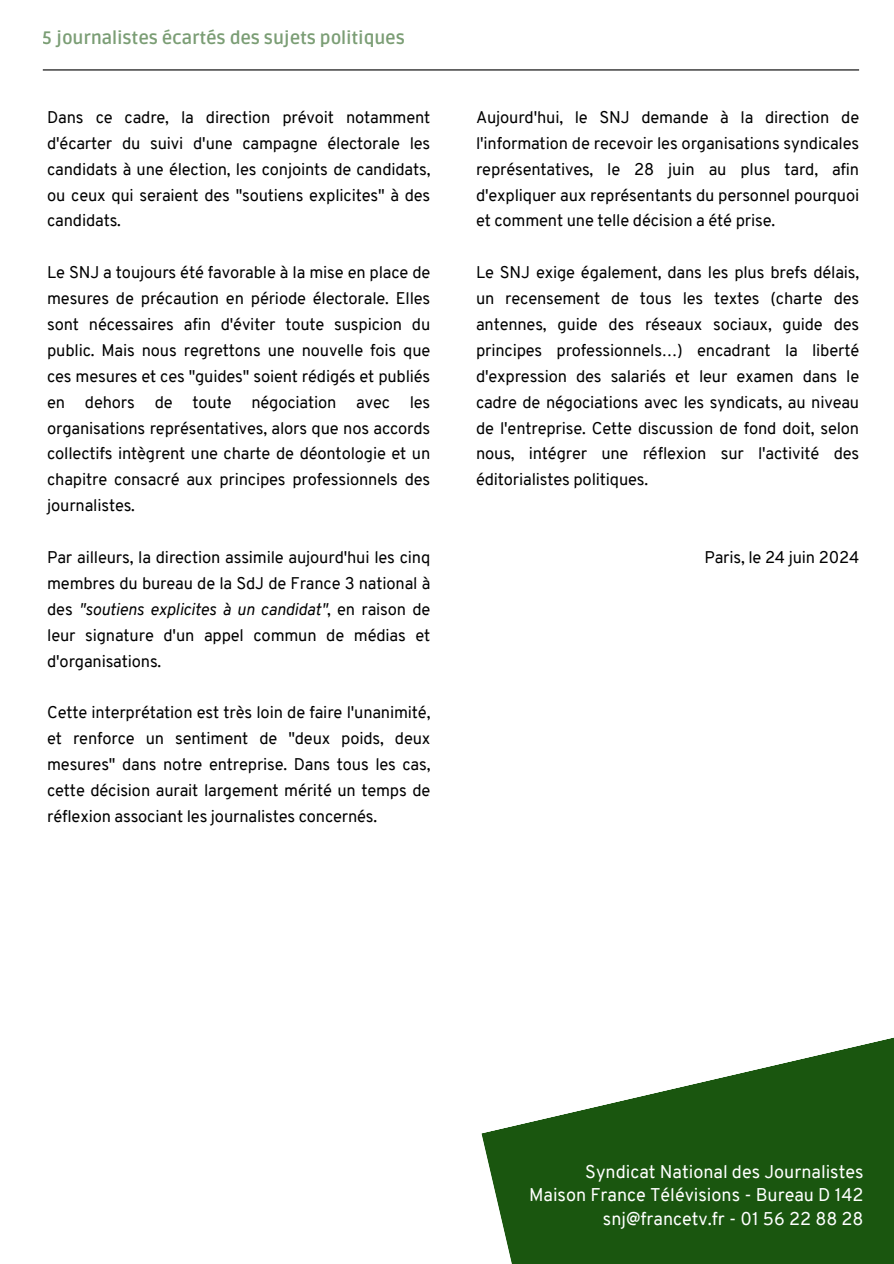
<style>
.page{position:relative;width:894px;height:1264px;background:#fff}
.page>*{position:absolute;margin:0;border:0;box-sizing:border-box;transform-origin:0 0}
.t1{font:18px/23.7px "Overpass";color:#fff;text-align:right}
.t2{font:700 18px "Ruda";letter-spacing:-.01em;color:#1a560f}
.t3{font:16.5px/25.8px "Overpass";letter-spacing:-.01em;color:#000;text-align:justify}
.s1{font-style:italic}
</style>
<div class="page">
<hr style="left:43px;top:69px;width:815px;height:1px;background:#000">
<svg style="left:481px;top:1038px;width:412px;height:225px;fill:#1a560f"></svg>
<p class="t2" style="left:43px;top:28px;width:363px">5 journalistes écartés des sujets politiques</p>
<p class="t3" style="left:47px;top:106px;width:384px">Dans ce cadre, la direction prévoit notamment d'écarter du suivi d'une campagne électorale les candidats à une élection, les conjoints de candidats, ou ceux qui seraient des "soutiens explicites" à des candidats.</p>
<p class="t3" style="left:47px;top:261px;width:384px">Le SNJ a toujours été favorable à la mise en place de mesures de précaution en période électorale. Elles sont nécessaires afin d'éviter toute suspicion du public. Mais nous regrettons une nouvelle fois que ces mesures et ces "guides" soient rédigés et publiés en dehors de toute négociation avec les organisations représentatives, alors que nos accords collectifs intègrent une charte de déontologie et un chapitre consacré aux principes professionnels des journalistes.</p>
<p class="t3" style="left:47px;top:546px;width:384px">Par ailleurs, la direction assimile aujourd'hui les cinq membres du bureau de la SdJ de France 3 national à des <span class="s1">"soutiens explicites à un candidat"</span>, en raison de leur signature d'un appel commun de médias et d'organisations.</p>
<p class="t3" style="left:47px;top:701px;width:384px">Cette interprétation est très loin de faire l'unanimité, et renforce un sentiment de "deux poids, deux mesures" dans notre entreprise. Dans tous les cas, cette décision aurait largement mérité un temps de réflexion associant les journalistes concernés.</p>
<p class="t3" style="left:476px;top:106px;width:384px">Aujourd'hui, le SNJ demande à la direction de l'information de recevoir les organisations syndicales représentatives, le 28 juin au plus tard, afin d'expliquer aux représentants du personnel pourquoi et comment une telle décision a été prise.</p>
<p class="t3" style="left:476px;top:261px;width:384px">Le SNJ exige également, dans les plus brefs délais, un recensement de tous les textes (charte des antennes, guide des réseaux sociaux, guide des principes professionnels…) encadrant la liberté d'expression des salariés et leur examen dans le cadre de négociations avec les syndicats, au niveau de l'entreprise. Cette discussion de fond doit, selon nous, intégrer une réflexion sur l'activité des éditorialistes politiques.</p>
<p class="t3" style="left:704px;top:546px;width:156px">Paris, le 24 juin 2024</p>
<h1 class="t1" style="left:585px;top:1161px;width:280px">Syndicat National des Journalistes</h1>
<p class="t1" style="left:529px;top:1184px;width:336px">Maison France Télévisions - Bureau D 142 snj@francetv.fr - 01 56 22 88 28</p>
</div>
